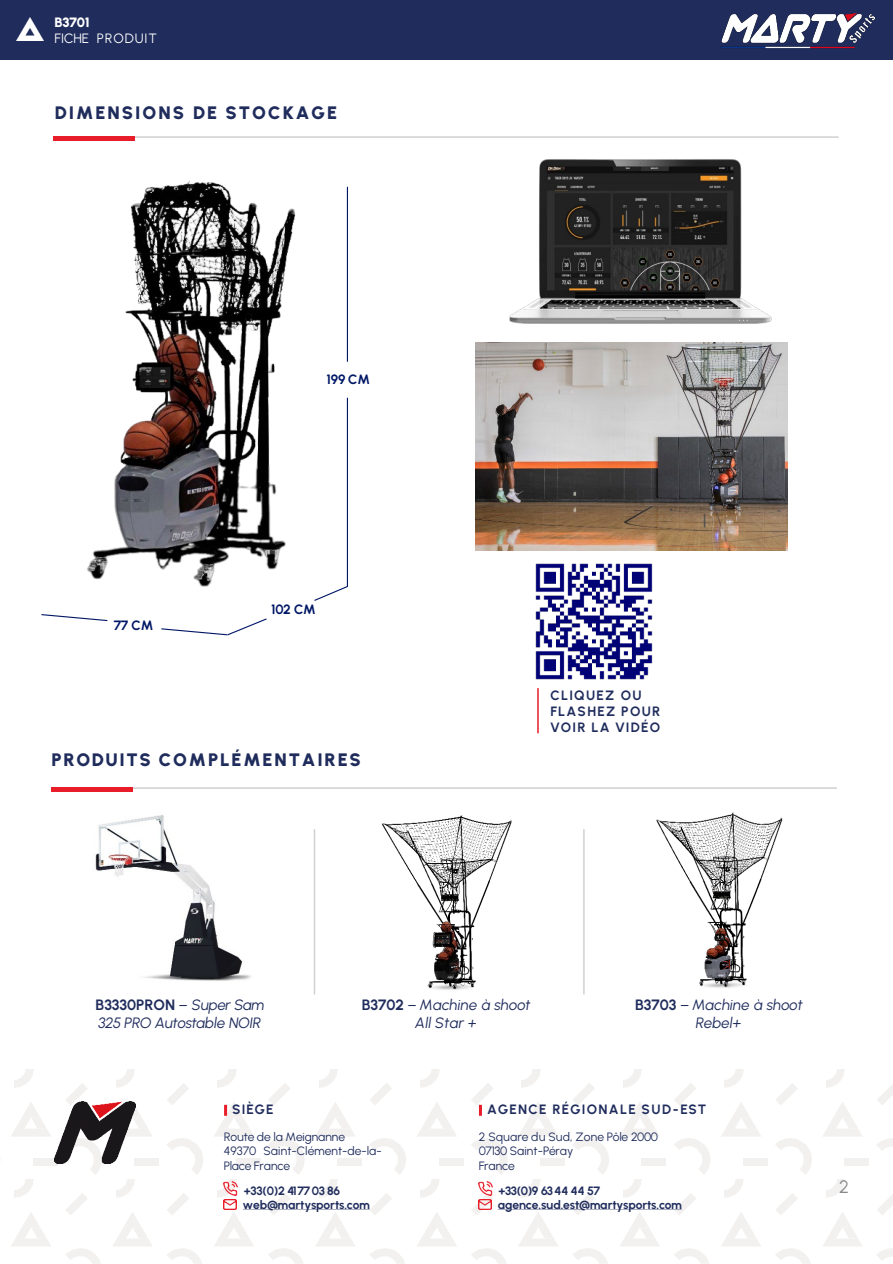
<style>
.page{position:relative;width:893px;height:1264px;background:#fff}
.page>*{position:absolute;margin:0;border:0;box-sizing:border-box;transform-origin:0 0}
.t1{font:900 18px "Urbanist";letter-spacing:.105em;color:#1f2c5c}
.t2{font:18px "Urbanist";color:#898989}
.t3{font:italic 15px/18px "Urbanist";letter-spacing:-.005em;color:#1f2c5c;text-align:center}
.t4{font:italic 15px/18px "Urbanist";letter-spacing:-.025em;color:#1f2c5c}
.t5{font:700 13.5px/16.2px "Urbanist";letter-spacing:.09em;color:#1f2c5c}
.t6{font:700 13.5px "Urbanist";letter-spacing:-.015em;color:#001765}
.t7{font:13.5px "Urbanist";letter-spacing:.065em;color:#fff}
.t8{font:900 13.5px "Urbanist";letter-spacing:-.015em;color:#fff}
.t9{font:12px/14.4px "Urbanist";letter-spacing:-.01em;color:#1f2c5c}
.t10{font:700 12px/14.4px "Urbanist";letter-spacing:-.015em;color:#1f2c5c}
.s1{font-weight:700;font-style:normal}
.s2{font-style:normal}
</style>
<div class="page">
<div style="left:0;top:0;width:892px;height:59px;background:#1f2c5c"></div>
<svg style="left:11px;top:1102px;width:40px;height:34px"></svg>
<svg style="left:65px;top:1162px;width:36px;height:12px"></svg>
<div style="left:33px;top:1157px;width:24px;height:8px;background:#f2f1ef"></div>
<svg style="left:66px;top:1083px;width:21px;height:18px"></svg>
<svg style="left:136px;top:1109px;width:16px;height:27px"></svg>
<svg style="left:167px;top:1138px;width:36px;height:36px"></svg>
<div style="left:135px;top:1157px;width:24px;height:8px;background:#f2f1ef"></div>
<svg style="left:167px;top:1083px;width:22px;height:22px"></svg>
<svg style="left:268px;top:1138px;width:37px;height:36px"></svg>
<div style="left:236px;top:1157px;width:24px;height:8px;background:#f2f1ef"></div>
<svg style="left:268px;top:1083px;width:22px;height:22px"></svg>
<svg style="left:316px;top:1102px;width:39px;height:34px"></svg>
<svg style="left:370px;top:1138px;width:36px;height:36px"></svg>
<div style="left:338px;top:1157px;width:24px;height:8px;background:#f2f1ef"></div>
<svg style="left:370px;top:1083px;width:22px;height:22px"></svg>
<svg style="left:417px;top:1102px;width:40px;height:34px"></svg>
<svg style="left:471px;top:1138px;width:36px;height:36px"></svg>
<div style="left:439px;top:1157px;width:24px;height:8px;background:#f2f1ef"></div>
<svg style="left:519px;top:1102px;width:39px;height:34px"></svg>
<svg style="left:573px;top:1138px;width:36px;height:36px"></svg>
<div style="left:540px;top:1157px;width:24px;height:8px;background:#f2f1ef"></div>
<svg style="left:573px;top:1083px;width:22px;height:22px"></svg>
<svg style="left:620px;top:1102px;width:39px;height:34px"></svg>
<svg style="left:674px;top:1138px;width:36px;height:36px"></svg>
<div style="left:642px;top:1157px;width:24px;height:8px;background:#f2f1ef"></div>
<svg style="left:674px;top:1083px;width:22px;height:22px"></svg>
<svg style="left:722px;top:1102px;width:39px;height:34px"></svg>
<svg style="left:775px;top:1138px;width:36px;height:36px"></svg>
<div style="left:743px;top:1157px;width:24px;height:8px;background:#f2f1ef"></div>
<svg style="left:776px;top:1083px;width:22px;height:22px"></svg>
<svg style="left:823px;top:1102px;width:39px;height:34px"></svg>
<div style="left:844px;top:1157px;width:24px;height:8px;background:#f2f1ef"></div>
<svg style="left:877px;top:1085px;width:15px;height:20px"></svg>
<svg style="left:11px;top:1213px;width:40px;height:33px"></svg>
<svg style="left:65px;top:1248px;width:35px;height:15px"></svg>
<svg style="left:66px;top:1193px;width:21px;height:22px"></svg>
<svg style="left:113px;top:1212px;width:39px;height:34px"></svg>
<svg style="left:167px;top:1248px;width:35px;height:15px"></svg>
<svg style="left:167px;top:1193px;width:22px;height:22px"></svg>
<img style="left:229px;top:1179px;width:7px;height:2px">
<img style="left:330px;top:1179px;width:8px;height:2px">
<svg style="left:417px;top:1212px;width:40px;height:34px"></svg>
<svg style="left:722px;top:1212px;width:39px;height:34px"></svg>
<svg style="left:775px;top:1248px;width:35px;height:15px"></svg>
<svg style="left:776px;top:1193px;width:22px;height:22px"></svg>
<svg style="left:823px;top:1212px;width:39px;height:34px"></svg>
<svg style="left:877px;top:1195px;width:15px;height:20px"></svg>
<hr style="left:51px;top:787px;width:785px;height:1px;background:#cfd1d0">
<div style="left:51px;top:787px;width:82px;height:5px;background:#e81d29"></div>
<img style="left:87px;top:181px;width:209px;height:441px">
<hr style="left:314px;top:829px;width:1px;height:165px;background:#cfd1d0">
<hr style="left:583px;top:829px;width:1px;height:165px;background:#cfd1d0">
<img style="left:16px;top:17px;width:27px;height:24px">
<svg style="left:214px;top:1103px;width:40px;height:33px"></svg>
<svg style="left:214px;top:1181px;width:191px;height:82px"></svg>
<svg style="left:471px;top:1083px;width:22px;height:32px"></svg>
<img style="left:478px;top:1181px;width:14px;height:11px">
<svg style="left:471px;top:1192px;width:238px;height:71px"></svg>
<img style="left:55px;top:1101px;width:81px;height:61px">
<img style="left:721px;top:13px;width:154px;height:35px">
<hr style="left:347px;top:187px;width:1px;height:174px;background:#001765">
<hr style="left:347px;top:397px;width:1px;height:189px;background:#001765">
<svg style="left:314px;top:585px;width:34px;height:16px"></svg>
<svg style="left:160px;top:617px;width:108px;height:19px"></svg>
<svg style="left:41px;top:613px;width:68px;height:8px"></svg>
<hr style="left:53px;top:136px;width:785px;height:2px;background:#cfd1d0">
<div style="left:53px;top:136px;width:81px;height:5px;background:#e81d29"></div>
<img style="left:95px;top:815px;width:156px;height:166px">
<img style="left:382px;top:815px;width:130px;height:175px">
<img style="left:656px;top:812px;width:127px;height:176px">
<img style="left:476px;top:342px;width:311px;height:208px">
<img style="left:509px;top:136px;width:267px;height:237px">
<hr style="left:537px;top:688px;width:1px;height:45px;background:#e81d29">
<img style="left:520px;top:548px;width:141px;height:146px">
<p class="t8" style="left:55px;top:14px;width:37px">B3701</p>
<p class="t7" style="left:55px;top:30px;width:104px">FICHE PRODUIT</p>
<h1 class="t1" style="left:55px;top:102px;width:284px">DIMENSIONS DE STOCKAGE</h1>
<p class="t6" style="left:114px;top:617px;width:41px">77 CM</p>
<p class="t6" style="left:326px;top:371px;width:45px">199 CM</p>
<p class="t6" style="left:271px;top:600px;width:46px">102 CM</p>
<h1 class="t1" style="left:52px;top:749px;width:311px">PRODUITS COMPLÉMENTAIRES</h1>
<p class="t5" style="left:550px;top:686px;width:111px">CLIQUEZ OU<br>FLASHEZ POUR<br>VOIR LA VIDÉO</p>
<p class="t4" style="left:96px;top:995px;width:171px"><span class="s1">B3330PRON</span> – Super Sam<br>325 PRO Autostable NOIR</p>
<p class="t3" style="left:361px;top:995px;width:171px"><span class="s1">B3702</span> <span class="s2">–</span> Machine à shoot<br>All Star +</p>
<p class="t3" style="left:635px;top:995px;width:170px"><span class="s1">B3703</span> <span class="s2">–</span> Machine à shoot<br>Rebel+</p>
<p class="t5" style="left:232px;top:1100px;width:43px">SIÈGE</p>
<p class="t9" style="left:224px;top:1129px;width:159px">Route de la Meignanne<br>49370 Saint-Clément-de-la-<br>Place France</p>
<p class="t10" style="left:243px;top:1182px;width:128px">+33(0)2 4177 03 86 web@martysports.com</p>
<p class="t5" style="left:487px;top:1100px;width:221px">AGENCE RÉGIONALE SUD-EST</p>
<p class="t9" style="left:478px;top:1129px;width:181px">2 Square du Sud, Zone Pôle 2000<br>07130 Saint-Péray<br>France</p>
<p class="t10" style="left:497px;top:1182px;width:186px">+33(0)9 6344 44 57 agence.sud.est@martysports.com</p>
<h1 class="t2" style="left:839px;top:1175px;width:11px">2</h1>
</div>
